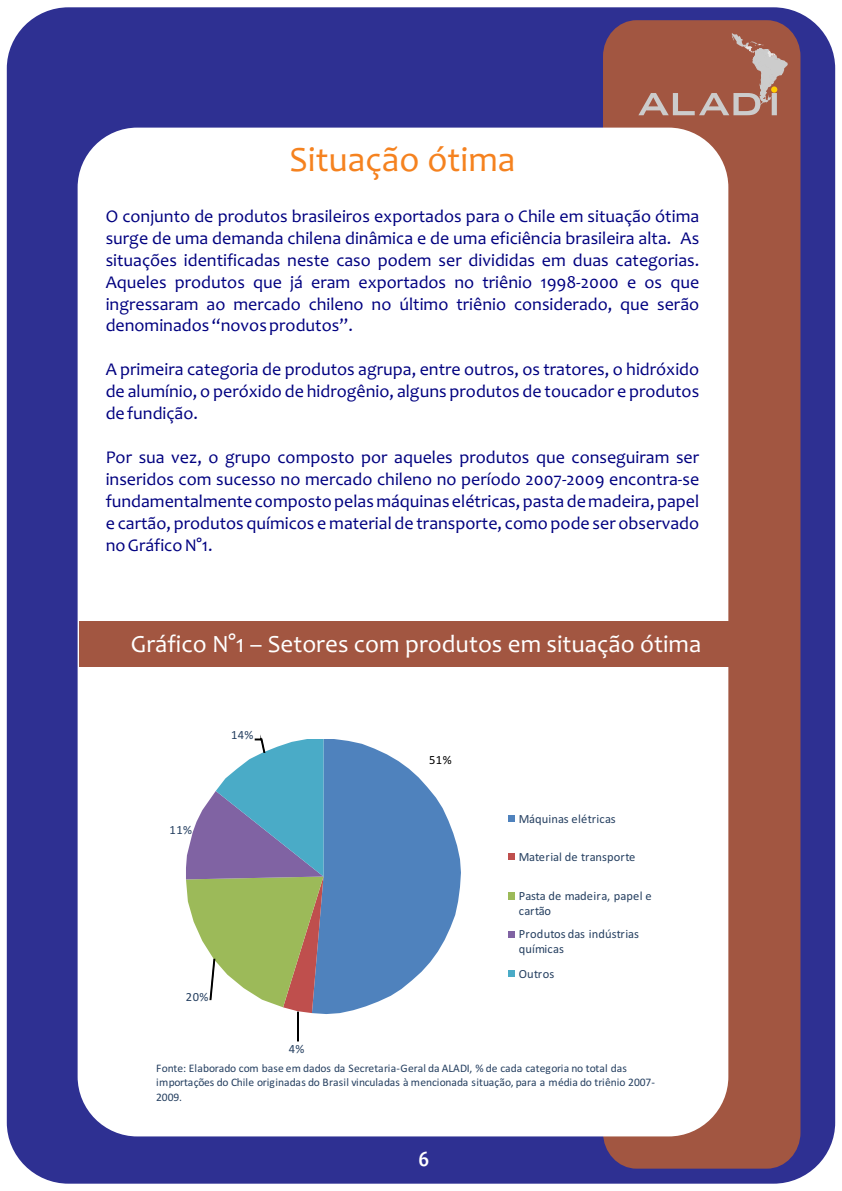
<style>
.page{position:relative;width:842px;height:1191px;background:#fff}
.page>*{position:absolute;margin:0;border:0;box-sizing:border-box;transform-origin:0 0}
.t1{font:36px "Candara";color:#f5821f}
.t2{font:25px "Candara";color:#fff}
.t3{font:700 22px "Candara";color:#fff;scale:.93 1}
.t4{font:18px/22px "Candara";color:#000080;text-align:justify}
.t5{font:12.5px/15.4px "Calibri";letter-spacing:.01em;color:#264061}
.t6{font:12.5px "Calibri";color:#000}
.t7{font:11.5px/14.4px "Calibri";color:#264061}
</style>
<div class="page">
<div style="left:7px;top:7px;width:828px;height:1176px;background:#2e3092;border-radius:61px"></div>
<div style="left:603px;top:20px;width:197px;height:1148px;background:#a25641;border-radius:35px"></div>
<div style="left:78px;top:128px;width:650px;height:1008px;background:#fff;border-radius:60px"></div>
<div style="left:79px;top:621px;width:652px;height:45px;background:#a25641"></div>
<svg style="left:638px;top:33px;width:150px;height:82px"></svg>
<div style="left:771px;top:86px;width:6px;height:7px;background:#fc0;border-radius:50%"></div>
<svg style="left:323px;top:739px;width:138px;height:275px;fill:#4f82bd"></svg>
<svg style="left:186px;top:737px;width:137px;height:304px"></svg>
<div style="left:508px;top:815px;width:7px;height:6px;background:#4f82bd"></div>
<div style="left:508px;top:853px;width:7px;height:7px;background:#bf4f4d"></div>
<div style="left:508px;top:892px;width:7px;height:7px;background:#9cba59"></div>
<div style="left:508px;top:931px;width:7px;height:7px;background:#8063a3"></div>
<div style="left:508px;top:969px;width:7px;height:7px;background:#4aabc7"></div>
<h1 class="t1" style="left:289px;top:145px;width:228px">Situação ótima</h1>
<p class="t4" style="left:106px;top:206px;width:595px">O conjunto de produtos brasileiros exportados para o Chile em situação ótima surge de uma demanda chilena dinâmica e de uma eficiência brasileira alta. As situações identificadas neste caso podem ser divididas em duas categorias.<br>Aqueles produtos que já eram exportados no triênio 1998-2000 e os que ingressaram ao mercado chileno no último triênio considerado, que serão denominados “novos produtos”.</p>
<p class="t4" style="left:106px;top:360px;width:595px">A primeira categoria de produtos agrupa, entre outros, os tratores, o hidróxido de alumínio, o peróxido de hidrogênio, alguns produtos de toucador e produtos de fundição.</p>
<p class="t4" style="left:106px;top:448px;width:595px">Por sua vez, o grupo composto por aqueles produtos que conseguiram ser inseridos com sucesso no mercado chileno no período 2007-2009 encontra-se fundamentalmente composto pelas máquinas elétricas, pasta de madeira, papel e cartão, produtos químicos e material de transporte, como pode ser observado no Gráfico N°1.</p>
<h2 class="t2" style="left:131px;top:634px;width:572px">Gráfico N°1 – Setores com produtos em situação ótima</h2>
<p class="t5" style="left:170px;top:823px;width:24px">11%</p>
<p class="t5" style="left:231px;top:728px;width:24px">14%</p>
<p class="t5" style="left:186px;top:989px;width:24px">20%</p>
<p class="t5" style="left:289px;top:1042px;width:17px">4%</p>
<p class="t6" style="left:429px;top:754px;width:24px">51%</p>
<p class="t5" style="left:519px;top:812px;width:99px">Máquinas elétricas</p>
<p class="t5" style="left:519px;top:850px;width:118px">Material de transporte</p>
<p class="t5" style="left:519px;top:888px;width:135px">Pasta de madeira, papel e cartão</p>
<p class="t5" style="left:519px;top:927px;width:122px">Produtos das indústrias químicas</p>
<p class="t5" style="left:519px;top:966px;width:37px">Outros</p>
<p class="t7" style="left:156px;top:1061px;width:500px">Fonte: Elaborado com base em dados da Secretaria-Geral da ALADI, % de cada categoria no total das importações do Chile originadas do Brasil vinculadas à mencionada situação, para a média do triênio 2007-<br>2009.</p>
<p class="t3" style="left:418px;top:1149px;width:13px">6</p>
</div>
